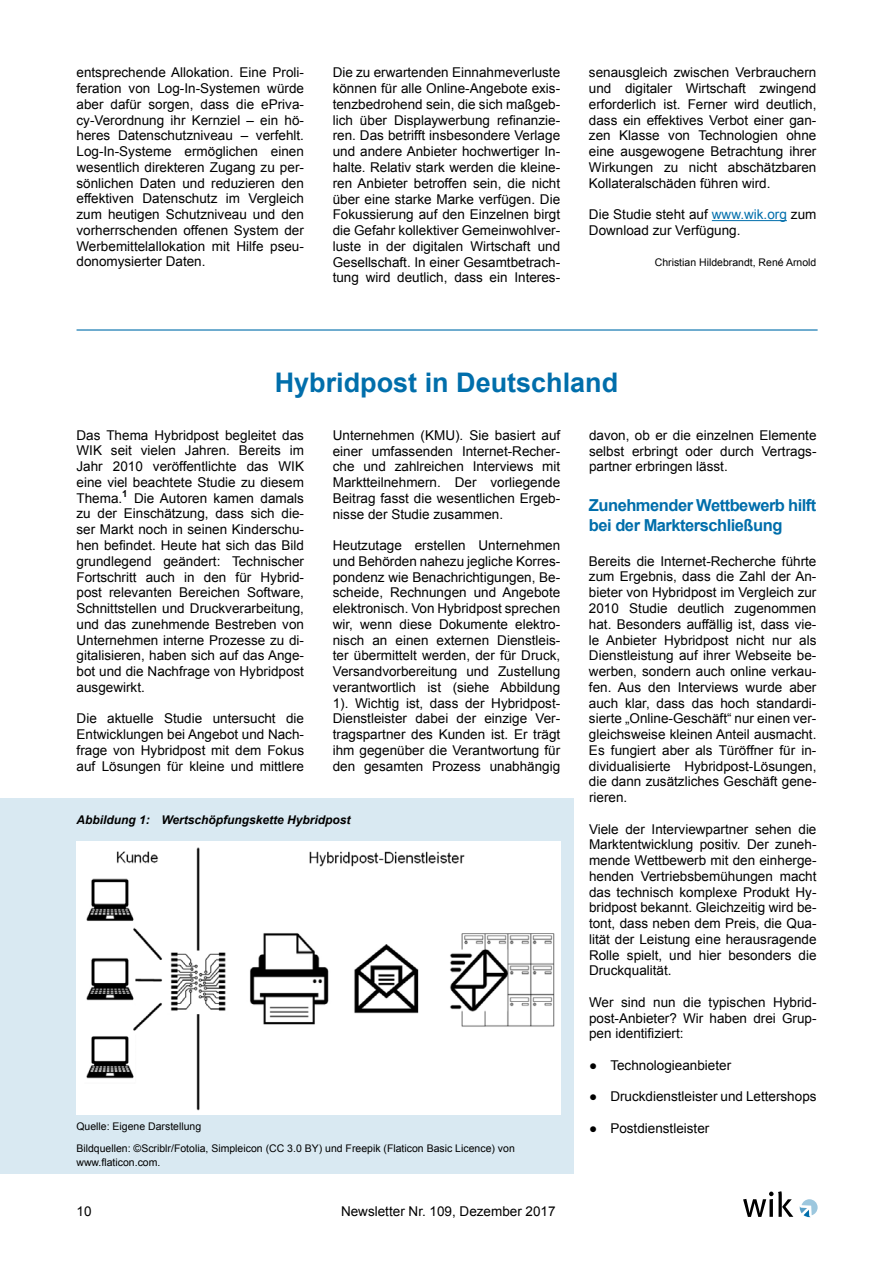
<style>
.page{position:relative;width:893px;height:1263px;background:#fff}
.page>*{position:absolute;margin:0;border:0;box-sizing:border-box;transform-origin:0 0}
.t1{font:700 27px "Arial";color:#006eab}
.t2{font:700 16.5px/19.8px "Arial";letter-spacing:-.03em;color:#006eab}
.t3{font:13.5px/15.8px "Arial";color:#000;text-align:justify}
.t4{font:italic 700 12px "Arial";color:#000}
.t5{font:10.5px/22px "Arial";color:#000}
.s1{color:#006eab}
</style>
<div class="page">
<svg style="left:743px;top:1191px;width:50px;height:26px"></svg>
<svg style="left:800px;top:1199px;width:18px;height:18px"></svg>
<hr style="left:712px;top:220px;width:75px;height:1px;background:#006eab">
<hr style="left:77px;top:329px;width:741px;height:2px;background:#006eab">
<div style="left:0;top:798px;width:573px;height:376px;background:#d9e9f2"></div>
<img style="left:76px;top:842px;width:484px;height:273px">
<p class="t3" style="left:76px;top:65px;width:229px">entsprechende Allokation. Eine Proli&shy;feration von Log-In-Systemen würde aber dafür sorgen, dass die ePriva&shy;cy-Verordnung ihr Kernziel – ein hö&shy;heres Datenschutzniveau – verfehlt.<br>Log-In-Systeme ermöglichen einen wesentlich direkteren Zugang zu per&shy;sönlichen Daten und reduzieren den effektiven Datenschutz im Vergleich zum heutigen Schutzniveau und den vorherrschenden offenen System der Werbemittelallokation mit Hilfe pseu&shy;donomysierter Daten.</p>
<p class="t3" style="left:333px;top:65px;width:229px">Die zu erwartenden Einnahmeverluste können für alle Online-Angebote exis&shy;tenzbedrohend sein, die sich maßgeb&shy;lich über Displaywerbung refinanzie&shy;ren. Das betrifft insbesondere Verlage und andere Anbieter hochwertiger In&shy;halte. Relativ stark werden die kleine&shy;ren Anbieter betroffen sein, die nicht über eine starke Marke verfügen. Die Fokussierung auf den Einzelnen birgt die Gefahr kollektiver Gemeinwohlver&shy;luste in der digitalen Wirtschaft und Gesellschaft. In einer Gesamtbetrach&shy;tung wird deutlich, dass ein Interes-</p>
<p class="t3" style="left:589px;top:65px;width:229px">senausgleich zwischen Verbrauchern und digitaler Wirtschaft zwingend erforderlich ist. Ferner wird deutlich, dass ein effektives Verbot einer gan&shy;zen Klasse von Technologien ohne eine ausgewogene Betrachtung ihrer Wirkungen zu nicht abschätzbaren Kollateralschäden führen wird.</p>
<p class="t3" style="left:589px;top:207px;width:229px">Die Studie steht auf <span class="s1">www.wik.org</span> zum<br>Download zur Verfügung.</p>
<p class="t5" style="left:655px;top:252px;width:163px">Christian Hildebrandt, René Arnold</p>
<h1 class="t1" style="left:275px;top:365px;width:345px">Hybridpost in Deutschland</h1>
<p class="t3" style="left:77px;top:427px;width:229px">Das Thema Hybridpost begleitet das WIK seit vielen Jahren. Bereits im Jahr 2010 veröffentlichte das WIK eine viel beachtete Studie zu diesem Thema.<sup>1</sup> Die Autoren kamen damals zu der Einschätzung, dass sich die&shy;ser Markt noch in seinen Kinderschu&shy;hen befindet. Heute hat sich das Bild grundlegend geändert: Technischer Fortschritt auch in den für Hybrid&shy;post relevanten Bereichen Software, Schnittstellen und Druckverarbeitung, und das zunehmende Bestreben von Unternehmen interne Prozesse zu di&shy;gitalisieren, haben sich auf das Ange&shy;bot und die Nachfrage von Hybridpost ausgewirkt.</p>
<p class="t3" style="left:77px;top:711px;width:229px">Die aktuelle Studie untersucht die Entwicklungen bei Angebot und Nach&shy;frage von Hybridpost mit dem Fokus auf Lösungen für kleine und mittlere</p>
<p class="t3" style="left:333px;top:427px;width:229px">Unternehmen (KMU). Sie basiert auf einer umfassenden Internet-Recher&shy;che und zahlreichen Interviews mit Marktteilnehmern. Der vorliegende Beitrag fasst die wesentlichen Ergeb&shy;nisse der Studie zusammen.</p>
<p class="t3" style="left:333px;top:538px;width:229px">Heutzutage erstellen Unternehmen und Behörden nahezu jegliche Korres&shy;pondenz wie Benachrichtigungen, Be&shy;scheide, Rechnungen und Angebote elektronisch. Von Hybridpost sprechen wir, wenn diese Dokumente elektro&shy;nisch an einen externen Dienstleis&shy;ter übermittelt werden, der für Druck, Versandvorbereitung und Zustellung verantwortlich ist (siehe Abbildung 1). Wichtig ist, dass der Hybridpost-Dienstleister dabei der einzige Ver&shy;tragspartner des Kunden ist. Er trägt ihm gegenüber die Verantwortung für den gesamten Prozess unabhängig</p>
<p class="t3" style="left:589px;top:427px;width:229px">davon, ob er die einzelnen Elemente selbst erbringt oder durch Vertrags&shy;partner erbringen lässt.</p>
<p class="t2" style="left:589px;top:496px;width:229px">Zunehmender Wettbewerb hilft bei der Markterschließung</p>
<p class="t3" style="left:589px;top:553px;width:229px">Bereits die Internet-Recherche führte zum Ergebnis, dass die Zahl der An&shy;bieter von Hybridpost im Vergleich zur 2010 Studie deutlich zugenommen hat. Besonders auffällig ist, dass vie&shy;le Anbieter Hybridpost nicht nur als Dienstleistung auf ihrer Webseite be&shy;werben, sondern auch online verkau&shy;fen. Aus den Interviews wurde aber auch klar, dass das hoch standardi&shy;sierte „Online-Geschäft“ nur einen ver&shy;gleichsweise kleinen Anteil ausmacht.<br>Es fungiert aber als Türöffner für in&shy;dividualisierte Hybridpost-Lösungen, die dann zusätzliches Geschäft gene&shy;rieren.</p>
<p class="t3" style="left:589px;top:821px;width:229px">Viele der Interviewpartner sehen die Marktentwicklung positiv. Der zuneh&shy;mende Wettbewerb mit den einherge&shy;henden Vertriebsbemühungen macht das technisch komplexe Produkt Hy&shy;bridpost bekannt. Gleichzeitig wird be&shy;tont, dass neben dem Preis, die Qua&shy;lität der Leistung eine herausragende Rolle spielt, und hier besonders die Druckqualität.</p>
<p class="t3" style="left:589px;top:994px;width:229px">Wer sind nun die typischen Hybrid&shy;post-Anbieter? Wir haben drei Grup&shy;pen identifiziert:</p>
<p class="t3" style="left:589px;top:1057px;width:144px">● Technologieanbieter</p>
<p class="t3" style="left:589px;top:1089px;width:229px">● Druckdienstleister und Lettershops</p>
<p class="t3" style="left:589px;top:1120px;width:122px">● Postdienstleister</p>
<p class="t4" style="left:76px;top:811px;width:276px">Abbildung 1: Wertschöpfungskette Hybridpost</p>
<p class="t5" style="left:76px;top:1115px;width:440px">Quelle: Eigene Darstellung<br>Bildquellen: ©Scriblr/Fotolia, Simpleicon (CC 3.0 BY) und Freepik (Flaticon Basic Licence) von</p>
<p class="t5" style="left:76px;top:1151px;width:86px">www.flaticon.com.</p>
<p class="t3" style="left:77px;top:1204px;width:17px">10</p>
<p class="t3" style="left:341px;top:1204px;width:216px">Newsletter Nr. 109, Dezember 2017</p>
</div>
